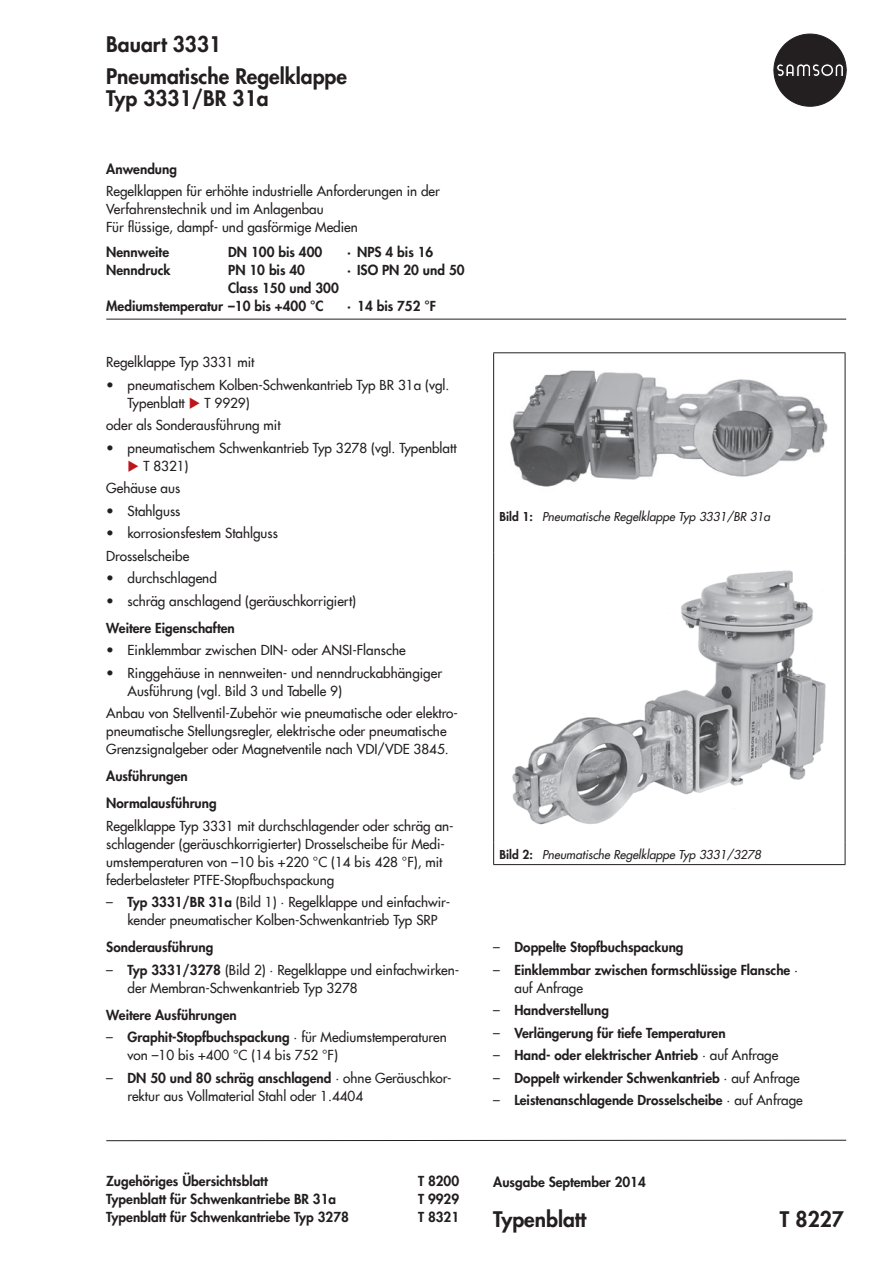
<style>
.page{position:relative;width:893px;height:1263px;background:#fff}
.page>*{position:absolute;margin:0;border:0;box-sizing:border-box;transform-origin:0 0}
.t1{font:800 21px/31.5px "Futura Com";color:#231f20}
.t2{font:500 13.5px/18px "Futura Com";color:#231f20}
.t3{font:800 13.5px/18px "Futura Com";color:#231f20}
.t4{font:italic 500 12px "Futura Com";color:#231f20}
.s1{font-family:"Futura";font-weight:400}
.s2{color:#be151b}
.s3{font-weight:800}
.s4{font-weight:800;font-style:normal}
.s5{font-weight:500}
</style>
<div class="page">
<svg style="left:774px;top:34px;width:72px;height:72px"></svg>
<hr style="left:106px;top:319px;width:740px;height:1px;background:#231f20">
<svg style="left:106px;top:1139px;width:741px;height:2px"></svg>
<hr style="left:493px;top:352px;width:352px;height:1px;background:#231f20">
<hr style="left:493px;top:353px;width:1px;height:152px;background:#231f20">
<hr style="left:845px;top:353px;width:1px;height:152px;background:#231f20">
<hr style="left:493px;top:505px;width:1px;height:48px;background:#231f20">
<hr style="left:845px;top:505px;width:1px;height:48px;background:#231f20">
<hr style="left:493px;top:553px;width:1px;height:290px;background:#231f20">
<hr style="left:845px;top:553px;width:1px;height:290px;background:#231f20">
<svg style="left:493px;top:843px;width:1px;height:21px"></svg>
<svg style="left:845px;top:843px;width:1px;height:21px"></svg>
<hr style="left:493px;top:864px;width:352px;height:1px;background:#231f20">
<img style="left:510px;top:370px;width:318px;height:117px">
<img style="left:512px;top:570px;width:314px;height:255px">
<h1 class="t1" style="left:106px;top:28px;width:242px">Bauart 3331<br>Pneumatische Regelklappe</h1>
<h1 class="t1" style="left:106px;top:82px;width:164px">Typ 3331/BR 31a</h1>
<p class="t3" style="left:106px;top:159px;width:72px">Anwendung</p>
<p class="t2" style="left:106px;top:181px;width:335px">Regelklappen für erhöhte industrielle Anforderungen in der<br>Verfahrenstechnik und im Anlagenbau<br>Für flüssige, dampf- und gasförmige Medien</p>
<p class="t3" style="left:106px;top:242px;width:64px">Nennweite</p>
<p class="t3" style="left:228px;top:242px;width:96px">DN 100 bis 400</p>
<p class="t3" style="left:347px;top:242px;width:88px">· NPS 4 bis 16</p>
<p class="t3" style="left:106px;top:260px;width:66px">Nenndruck</p>
<p class="t3" style="left:228px;top:260px;width:112px">PN 10 bis 40<br>Class 150 und 300</p>
<p class="t3" style="left:347px;top:260px;width:119px">· ISO PN 20 und 50</p>
<p class="t3" style="left:106px;top:296px;width:219px">Mediumstemperatur –10 bis +400 °C</p>
<p class="t3" style="left:347px;top:296px;width:90px">· 14 bis 752 °F</p>
<p class="t2" style="left:106px;top:352px;width:150px">Regelklappe Typ 3331 mit</p>
<p class="t2" style="left:128px;top:375px;width:323px;text-indent:-21px"><span class="s1">•</span> pneumatischem Kolben-Schwenkantrieb Typ BR 31a (vgl.<br>Typenblatt <span class="s2">◆</span> T 9929)</p>
<p class="t2" style="left:106px;top:415px;width:176px">oder als Sonderausführung mit</p>
<p class="t2" style="left:106px;top:438px;width:352px"><span class="s1">•</span> pneumatischem Schwenkantrieb Typ 3278 (vgl. Typenblatt</p>
<p class="t2" style="left:106px;top:454px;width:84px;line-height:22.5px;text-indent:21px"><span class="s2">◆</span> T 8321)<br>Gehäuse aus</p>
<p class="t2" style="left:106px;top:501px;width:76px"><span class="s1">•</span> Stahlguss</p>
<p class="t2" style="left:106px;top:521px;width:173px;line-height:22.5px"><span class="s1">•</span> korrosionsfestem Stahlguss<br>Drosselscheibe</p>
<p class="t2" style="left:106px;top:568px;width:112px"><span class="s1">•</span> durchschlagend</p>
<p class="t2" style="left:106px;top:586px;width:251px;line-height:27px"><span class="s1">•</span> schräg anschlagend (geräuschkorrigiert)<br><span class="s3">Weitere Eigenschaften</span></p>
<p class="t2" style="left:106px;top:640px;width:301px"><span class="s1">•</span> Einklemmbar zwischen DIN- oder ANSI-Flansche</p>
<p class="t2" style="left:128px;top:663px;width:316px;text-indent:-21px"><span class="s1">•</span> Ringgehäuse in nennweiten- und nenndruckabhängiger<br>Ausführung (vgl. Bild 3 und Tabelle 9)</p>
<p class="t2" style="left:106px;top:703px;width:353px">Anbau von Stellventil-Zubehör wie pneumatische oder elektro&shy;pneumatische Stellungsregler, elektrische oder pneumatische<br>Grenzsignalgeber oder Magnetventile nach VDI/VDE 3845.</p>
<p class="t3" style="left:106px;top:762px;width:112px;line-height:27px">Ausführungen<br>Normalausführung</p>
<p class="t2" style="left:106px;top:816px;width:349px">Regelklappe Typ 3331 mit durchschlagender oder schräg an&shy;schlagender (geräuschkorrigierter) Drosselscheibe für Medi&shy;umstemperaturen von –10 bis +220 °C (14 bis 428 °F), mit federbelasteter PTFE-Stopfbuchspackung</p>
<p class="t2" style="left:128px;top:892px;width:324px;text-indent:-21px"><span class="s1">–</span> <span class="s3">Typ 3331/BR 31a</span> (Bild 1) · Regelklappe und einfachwir&shy;kender pneumatischer Kolben-Schwenkantrieb Typ SRP</p>
<p class="t3" style="left:106px;top:938px;width:109px">Sonderausführung</p>
<p class="t2" style="left:128px;top:960px;width:333px;text-indent:-21px"><span class="s1">–</span> <span class="s3">Typ 3331/3278</span> (Bild 2) · Regelklappe und einfachwirken&shy;der Membran-Schwenkantrieb Typ 3278</p>
<p class="t3" style="left:106px;top:1005px;width:132px">Weitere Ausführungen</p>
<p class="t2" style="left:128px;top:1027px;width:321px;text-indent:-21px"><span class="s1">–</span> <span class="s3">Graphit-Stopfbuchspackung</span> · für Mediumstemperaturen von –10 bis +400 °C (14 bis 752 °F)</p>
<p class="t2" style="left:128px;top:1068px;width:326px;text-indent:-21px"><span class="s1">–</span> <span class="s3">DN 50 und 80 schräg anschlagend</span> · ohne Geräuschkor&shy;rektur aus Vollmaterial Stahl oder 1.4404</p>
<p class="t3" style="left:106px;top:1172px;width:163px">Zugehöriges Übersichtsblatt</p>
<p class="t3" style="left:418px;top:1172px;width:43px">T 8200</p>
<p class="t3" style="left:106px;top:1190px;width:231px">Typenblatt für Schwenkantriebe BR 31a</p>
<p class="t3" style="left:418px;top:1190px;width:43px">T 9929</p>
<p class="t3" style="left:106px;top:1208px;width:244px">Typenblatt für Schwenkantriebe Typ 3278</p>
<p class="t3" style="left:418px;top:1208px;width:43px">T 8321</p>
<p class="t4" style="left:500px;top:507px;width:272px"><span class="s4">Bild 1:</span> Pneumatische Regelklappe Typ 3331/BR 31a</p>
<p class="t4" style="left:500px;top:845px;width:263px"><span class="s4">Bild 2:</span> Pneumatische Regelklappe Typ 3331/3278</p>
<p class="t3" style="left:493px;top:938px;width:192px"><span class="s1">–</span> Doppelte Stopfbuchspackung</p>
<p class="t3" style="left:514px;top:960px;width:285px;text-indent:-21px"><span class="s1">–</span> Einklemmbar zwischen formschlüssige Flansche <span class="s5">· auf Anfrage</span></p>
<p class="t3" style="left:493px;top:1001px;width:117px"><span class="s1">–</span> Handverstellung</p>
<p class="t3" style="left:493px;top:1023px;width:234px"><span class="s1">–</span> Verlängerung für tiefe Temperaturen</p>
<p class="t3" style="left:493px;top:1046px;width:286px"><span class="s1">–</span> Hand- oder elektrischer Antrieb <span class="s5">· auf Anfrage</span></p>
<p class="t3" style="left:493px;top:1068px;width:308px"><span class="s1">–</span> Doppelt wirkender Schwenkantrieb <span class="s5">· auf Anfrage</span></p>
<p class="t3" style="left:493px;top:1091px;width:311px"><span class="s1">–</span> Leistenanschlagende Drosselscheibe <span class="s5">· auf Anfrage</span></p>
<p class="t3" style="left:493px;top:1172px;width:154px">Ausgabe September 2014</p>
<h1 class="t1" style="left:493px;top:1203px;width:95px">Typenblatt</h1>
<h1 class="t1" style="left:780px;top:1203px;width:66px">T 8227</h1>
</div>
